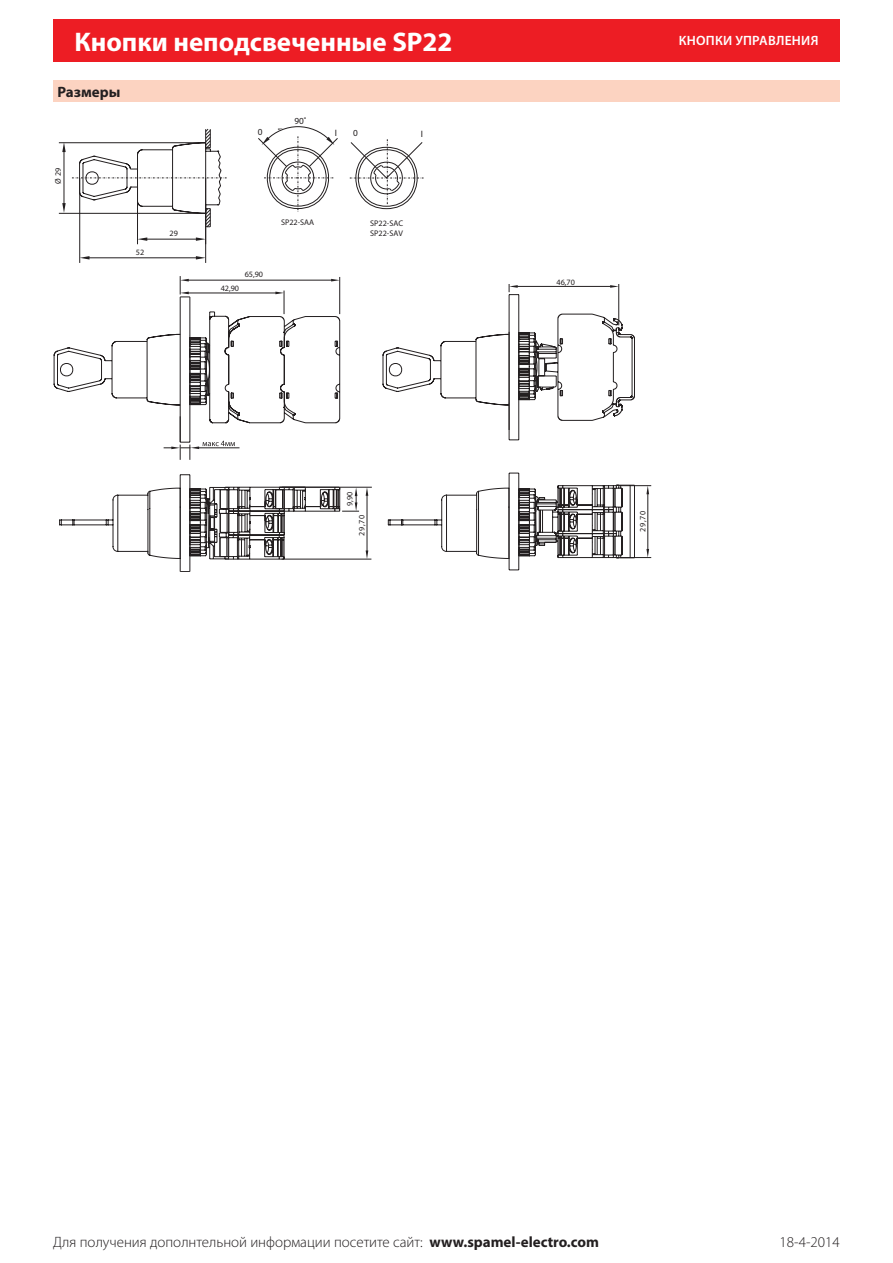
<style>
.page{position:relative;width:893px;height:1263px;background:#fff}
.page>*{position:absolute;margin:0;border:0;box-sizing:border-box;transform-origin:0 0}
.t1{font:700 27px "Myriad Pro";color:#fff}
.t2{font:300 15px "Myriad Pro";color:#231f20}
.Überschrift{font:700 15px "Myriad Pro";color:#231f20}
.t3{font:600 13.5px "Myriad Pro";letter-spacing:.02em;color:#fff}
.Cecha_Wymiary{font:9.3px "Myriad Pro";color:#231f20}
.Cecha_Wymiary-2{font:8.1px/9.8px "Myriad Pro";color:#231f20}
.s1{font-weight:700}
</style>
<div class="page">
<div style="left:53px;top:19px;width:787px;height:43px;background:#ed1d24"></div>
<div style="left:53px;top:81px;width:787px;height:21px;background:#fcd3c1"></div>
<hr style="left:64px;top:150px;width:1px;height:55px;background:#231f20">
<svg style="left:62px;top:203px;width:4px;height:10px"></svg>
<svg style="left:62px;top:143px;width:4px;height:9px"></svg>
<hr style="left:59px;top:142px;width:147px;height:1px;background:#231f20">
<hr style="left:59px;top:213px;width:147px;height:1px;background:#231f20">
<hr style="left:137px;top:187px;width:1px;height:57px;background:#231f20">
<hr style="left:145px;top:239px;width:53px;height:1px;background:#231f20">
<svg style="left:138px;top:237px;width:9px;height:4px"></svg>
<svg style="left:196px;top:237px;width:9px;height:4px"></svg>
<hr style="left:205px;top:178px;width:1px;height:85px;background:#231f20">
<hr style="left:79px;top:178px;width:1px;height:85px;background:#231f20">
<hr style="left:87px;top:258px;width:111px;height:1px;background:#231f20">
<svg style="left:80px;top:256px;width:10px;height:3px"></svg>
<svg style="left:196px;top:256px;width:10px;height:3px"></svg>
<svg style="left:72px;top:128px;width:155px;height:100px"></svg>
<svg style="left:258px;top:126px;width:80px;height:86px"></svg>
<svg style="left:349px;top:139px;width:75px;height:70px"></svg>
<hr style="left:367px;top:495px;width:1px;height:56px;background:#231f20">
<hr style="left:282px;top:559px;width:89px;height:1px;background:#231f20">
<hr style="left:282px;top:487px;width:90px;height:1px;background:#231f20">
<svg style="left:366px;top:487px;width:2px;height:9px"></svg>
<svg style="left:366px;top:550px;width:2px;height:9px"></svg>
<hr style="left:648px;top:494px;width:1px;height:56px;background:#231f20">
<hr style="left:619px;top:557px;width:32px;height:1px;background:#231f20">
<hr style="left:619px;top:485px;width:32px;height:1px;background:#231f20">
<svg style="left:646px;top:486px;width:3px;height:8px"></svg>
<svg style="left:646px;top:549px;width:3px;height:8px"></svg>
<svg style="left:382px;top:284px;width:253px;height:287px"></svg>
<svg style="left:53px;top:276px;width:306px;height:296px"></svg>
<h1 class="t1" style="left:74px;top:24px;width:380px">Кнопки неподсвеченные SP22</h1>
<p class="Überschrift" style="left:57px;top:82px;width:64px">Размеры</p>
<p class="Cecha_Wymiary-2" style="left:53px;top:184px;width:17px;rotate:-90deg">Ø29</p>
<p class="Cecha_Wymiary-2" style="left:136px;top:247px;width:10px">52</p>
<p class="Cecha_Wymiary-2" style="left:170px;top:228px;width:10px">29</p>
<p class="Cecha_Wymiary" style="left:258px;top:126px;width:6px">0</p>
<p class="Cecha_Wymiary" style="left:294px;top:115px;width:14px">90˚</p>
<p class="Cecha_Wymiary" style="left:335px;top:128px;width:4px">I</p>
<p class="Cecha_Wymiary" style="left:353px;top:127px;width:6px">0</p>
<p class="Cecha_Wymiary" style="left:421px;top:128px;width:4px">I</p>
<p class="Cecha_Wymiary-2" style="left:245px;top:269px;width:20px">65,90</p>
<p class="Cecha_Wymiary-2" style="left:221px;top:283px;width:20px">42,90</p>
<p class="Cecha_Wymiary-2" style="left:281px;top:218px;width:35px">SP22-SAA</p>
<p class="Cecha_Wymiary-2" style="left:370px;top:218px;width:35px">SP22-SAC<br>SP22-SAV</p>
<p class="Cecha_Wymiary-2" style="left:556px;top:277px;width:20px">46,70</p>
<p class="t3" style="left:679px;top:32px;width:141px">КНОПКИ УПРАВЛЕНИЯ</p>
<p class="Cecha_Wymiary-2" style="left:345px;top:506px;width:16px;rotate:-90deg">9,90</p>
<p class="Cecha_Wymiary-2" style="left:357px;top:536px;width:22px;rotate:-90deg">07, 92</p>
<p class="Cecha_Wymiary-2" style="left:638px;top:532px;width:22px;rotate:-90deg">07, 92</p>
<p class="t2" style="left:53px;top:1234px;width:547px">Для получения дополнтельной информации посетите сайт: <span class="s1">www.spamel-electro.com</span></p>
<p class="t2" style="left:780px;top:1234px;width:62px">18-4-2014</p>
</div>
